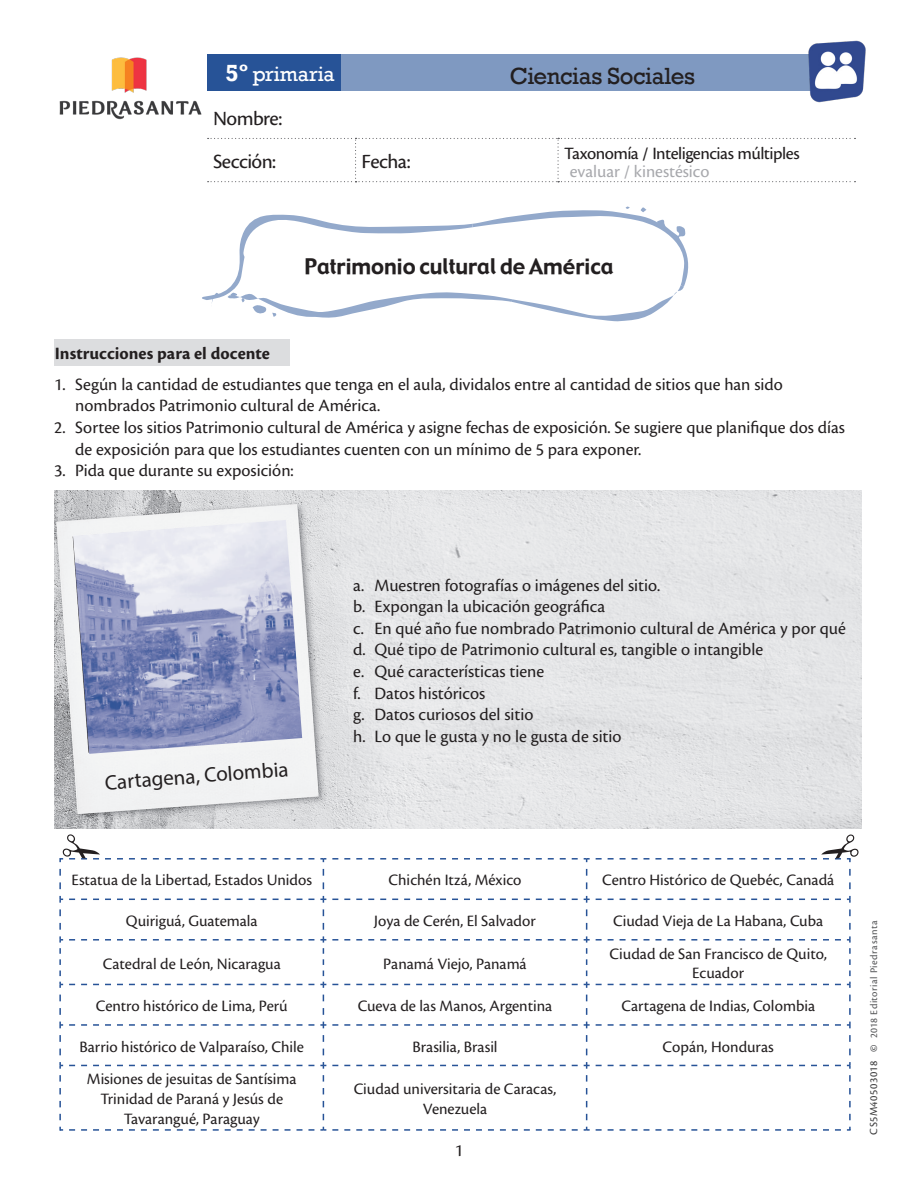
<style>
.page{position:relative;width:918px;height:1188px;background:#fff}
.page>*{position:absolute;margin:0;border:0;box-sizing:border-box;transform-origin:0 0}
.t1{font:24px "Rockwell";letter-spacing:-.02em;color:#231f20}
.t2{font:21px "Gadget";color:#231f20}
.t3{font:21px/43.2px "Cronos Pro Capt";letter-spacing:-.03em;color:#231f20}
.t4{font:21px "Myriad Pro";color:#231f20}
.t5{font:21px "Rockwell";letter-spacing:-.005em;color:#fff}
.t6{font:18px/21.6px "Cronos Pro";color:#231f20}
.t7{font:18px "Cronos Pro Capt";letter-spacing:-.03em;color:#231f20}
.t8{font:700 18px "Cronos Pro";letter-spacing:.005em;color:#231f20}
.t9{font:18px "Cronos Pro";color:#a8a9ad}
.t10{font:16.5px/19.8px "Cronos Pro";color:#231f20;text-align:center}
._2014_Editorial_Pie{font:11.25px "Cronos Pro Capt";letter-spacing:.04em;color:#3e3e3f}
.t11{font:10.5px "Cronos Pro Capt";letter-spacing:.04em;color:#57585a}
.s1{font-weight:700;font-size:24px}
.s2{font-family:"Cronos Pro";font-weight:700}
</style>
<div class="page">
<svg style="left:207px;top:54px;width:598px;height:37px;background:#6b89b7"></svg>
<svg style="left:208px;top:138px;width:648px;height:44px"></svg>
<img style="left:59px;top:57px;width:143px;height:63px">
<img style="left:805px;top:40px;width:61px;height:63px">
<svg style="left:202px;top:206px;width:487px;height:116px"></svg>
<div style="left:55px;top:339px;width:235px;height:27px;background:#dcdddf"></div>
<img style="left:55px;top:490px;width:807px;height:338px">
<img style="left:73px;top:520px;width:229px;height:234px">
<svg style="left:69px;top:1127px;width:257px;height:4px"></svg>
<svg style="left:332px;top:1127px;width:519px;height:4px"></svg>
<svg style="left:332px;top:896px;width:258px;height:34px"></svg>
<svg style="left:596px;top:896px;width:255px;height:34px"></svg>
<svg style="left:59px;top:936px;width:4px;height:40px"></svg>
<svg style="left:69px;top:936px;width:257px;height:40px"></svg>
<svg style="left:332px;top:936px;width:258px;height:40px"></svg>
<svg style="left:596px;top:936px;width:255px;height:40px"></svg>
<svg style="left:59px;top:982px;width:4px;height:33px"></svg>
<svg style="left:69px;top:982px;width:257px;height:33px"></svg>
<svg style="left:332px;top:982px;width:258px;height:33px"></svg>
<svg style="left:596px;top:982px;width:255px;height:33px"></svg>
<svg style="left:59px;top:1022px;width:4px;height:33px"></svg>
<svg style="left:69px;top:1022px;width:257px;height:33px"></svg>
<svg style="left:332px;top:1022px;width:258px;height:33px"></svg>
<svg style="left:596px;top:1022px;width:255px;height:33px"></svg>
<svg style="left:59px;top:1062px;width:4px;height:69px"></svg>
<svg style="left:69px;top:1062px;width:257px;height:58px"></svg>
<svg style="left:332px;top:1062px;width:258px;height:58px"></svg>
<svg style="left:596px;top:1062px;width:255px;height:58px"></svg>
<svg style="left:332px;top:834px;width:527px;height:55px"></svg>
<svg style="left:59px;top:834px;width:267px;height:96px"></svg>
<p class="t5" style="left:225px;top:61px;width:111px"><span class="s1">5º</span> primaria</p>
<h1 class="t1" style="left:510px;top:62px;width:187px">Ciencias Sociales</h1>
<p class="t3" style="left:213px;top:97px;width:71px">Nombre:<br>Sección:</p>
<p class="t3" style="left:362px;top:140px;width:51px">Fecha:</p>
<p class="t7" style="left:564px;top:143px;width:237px">Taxonomía / Inteligencias múltiples</p>
<p class="t9" style="left:570px;top:161px;width:141px">evaluar / kinestésico</p>
<p class="t8" style="left:55px;top:343px;width:217px">Instrucciones para el docente</p>
<p class="t2" style="left:304px;top:253px;width:311px">Patrimonio cultural de América</p>
<p class="t6" style="left:75px;top:374px;width:709px;text-indent:-21px">1. Según la cantidad de estudiantes que tenga en el aula, dividalos entre al cantidad de sitios que han sido nombrados Patrimonio cultural de América.</p>
<p class="t6" style="left:75px;top:417px;width:771px;text-indent:-21px">2. Sortee los sitios Patrimonio cultural de América y asigne fechas de exposición. Se sugiere que planifique dos días de exposición para que los estudiantes cuenten con un mínimo de 5 para exponer.</p>
<p class="t6" style="left:54px;top:460px;width:241px">3. Pida que durante su exposición:</p>
<p class="t4" style="left:104px;top:769px;width:185px;rotate:-4deg">Cartagena, Colombia</p>
<p class="t6" style="left:353px;top:574px;width:309px">a. Muestren fotografías o imágenes del sitio.</p>
<p class="t6" style="left:353px;top:596px;width:254px">b. Expongan la ubicación geográfica</p>
<p class="t6" style="left:353px;top:617px;width:494px">c. En qué año fue nombrado Patrimonio cultural de América y por qué</p>
<p class="t6" style="left:353px;top:639px;width:412px">d. Qué tipo de Patrimonio cultural es, tangible o intangible</p>
<p class="t6" style="left:353px;top:661px;width:193px">e. Qué características tiene</p>
<p class="t6" style="left:353px;top:682px;width:134px">f. Datos históricos</p>
<p class="t6" style="left:353px;top:704px;width:182px">g. Datos curiosos del sitio</p>
<p class="t6" style="left:353px;top:725px;width:270px">h. Lo que le gusta y no le gusta de sitio</p>
<p class="t10" style="left:71px;top:870px;width:242px">Estatua de la Libertad, Estados Unidos</p>
<p class="t10" style="left:389px;top:870px;width:134px">Chichén Itzá, México</p>
<p class="t10" style="left:602px;top:870px;width:234px">Centro Histórico de Quebéc, Canadá</p>
<p class="t10" style="left:126px;top:911px;width:133px">Quiriguá, Guatemala</p>
<p class="t10" style="left:374px;top:911px;width:163px">Joya de Cerén, El Salvador</p>
<p class="t10" style="left:613px;top:911px;width:212px">Ciudad Vieja de La Habana, Cuba</p>
<p class="t10" style="left:103px;top:954px;width:180px">Catedral de León, Nicaragua</p>
<p class="t10" style="left:383px;top:954px;width:145px">Panamá Viejo, Panamá</p>
<p class="t10" style="left:610px;top:944px;width:219px">Ciudad de San Francisco de Quito,<br>Ecuador</p>
<p class="t10" style="left:96px;top:996px;width:193px">Centro histórico de Lima, Perú</p>
<p class="t10" style="left:358px;top:996px;width:196px">Cueva de las Manos, Argentina</p>
<p class="t10" style="left:621px;top:996px;width:195px">Cartagena de Indias, Colombia</p>
<p class="t10" style="left:79px;top:1037px;width:226px">Barrio histórico de Valparaíso, Chile</p>
<p class="t10" style="left:412px;top:1037px;width:87px">Brasilia, Brasil</p>
<p class="t10" style="left:663px;top:1037px;width:113px">Copán, Honduras</p>
<p class="t10" style="left:87px;top:1069px;width:211px">Misiones de jesuitas de Santísima<br>Trinidad de Paraná y Jesús de<br>Tavarangué, Paraguay</p>
<p class="t10" style="left:354px;top:1079px;width:204px">Ciudad universitaria de Caracas,</p>
<p class="t10" style="left:423px;top:1099px;width:66px">Venezuela</p>
<p class="t6" style="left:455px;top:1140px;width:10px">1</p>
<p class="t11" style="left:868px;top:1052px;width:132px;rotate:-90deg"><span class="s2">©</span> 2018 Editorial Piedrasanta</p>
<p class="_2014_Editorial_Pie" style="left:867px;top:1135px;width:75px;rotate:-90deg">CS5M40503018</p>
</div>
